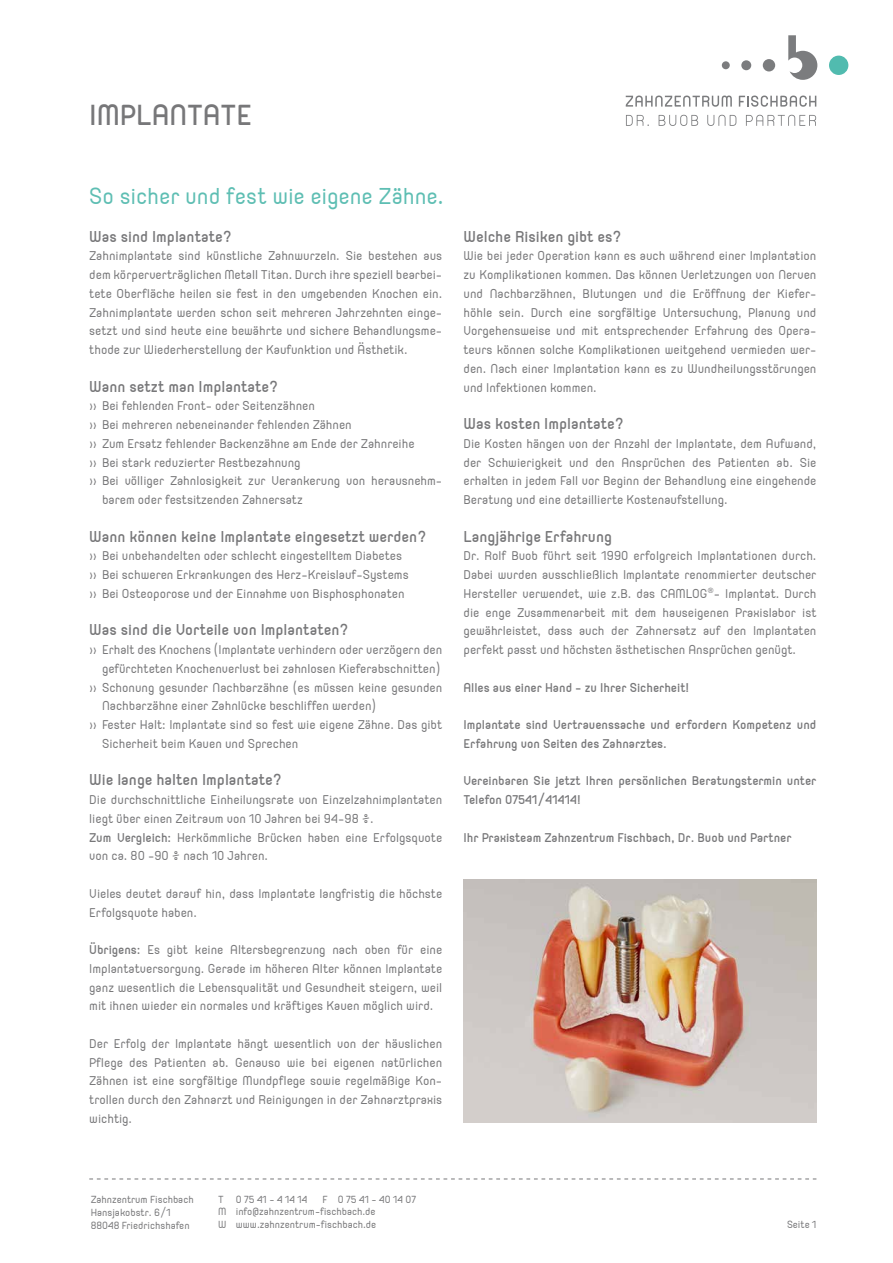
<style>
.page{position:relative;width:893px;height:1263px;background:#fff}
.page>*{position:absolute;margin:0;border:0;box-sizing:border-box;transform-origin:0 0}
.t1{font:500 36px "Orev";letter-spacing:-.005em;color:#777779}
.t2{font:28.5px "Orev";letter-spacing:-.005em;color:#5ebeb3}
.t3{font:500 19.5px "Orev";color:#777779}
.t4{font:15.75px/18.8px "Orev";color:#777779;text-align:justify}
.t5{font:500 15.75px/18.8px "Orev";color:#777779}
.t6{font:12.75px/12.8px "Orev";color:#777779}
.s1{font-weight:500}
</style>
<div class="page">
<svg style="left:626px;top:96px;width:106px;height:11px"></svg>
<svg style="left:739px;top:96px;width:77px;height:11px"></svg>
<svg style="left:626px;top:115px;width:23px;height:11px"></svg>
<svg style="left:659px;top:115px;width:39px;height:11px"></svg>
<svg style="left:707px;top:115px;width:29px;height:11px"></svg>
<svg style="left:746px;top:115px;width:70px;height:11px"></svg>
<div style="left:722px;top:61px;width:8px;height:8px;background:#7b7c7e;border-radius:50%"></div>
<div style="left:741px;top:60px;width:10px;height:10px;background:#7b7c7e;border-radius:50%"></div>
<div style="left:763px;top:59px;width:12px;height:12px;background:#7b7c7e;border-radius:50%"></div>
<div style="left:829px;top:56px;width:19px;height:19px;background:#51bbaf;border-radius:50%"></div>
<svg style="left:788px;top:35px;width:29px;height:45px"></svg>
<svg style="left:89px;top:1179px;width:727px;height:1px"></svg>
<img style="left:463px;top:879px;width:353px;height:244px">
<h1 class="t1" style="left:89px;top:95px;width:164px">IMPLANTATE</h1>
<h2 class="t2" style="left:89px;top:180px;width:356px">So sicher und fest wie eigene Zähne.</h2>
<p class="t3" style="left:89px;top:225px;width:144px">Was sind Implantate?</p>
<p class="t4" style="left:89px;top:246px;width:354px">Zahnimplantate sind künstliche Zahnwurzeln. Sie bestehen aus dem körperverträglichen Metall Titan. Durch ihre speziell bearbei&shy;tete Oberfläche heilen sie fest in den umgebenden Knochen ein.<br>Zahnimplantate werden schon seit mehreren Jahrzehnten einge&shy;setzt und sind heute eine bewährte und sichere Behandlungsme&shy;thode zur Wiederherstellung der Kaufunktion und Ästhetik.</p>
<p class="t3" style="left:89px;top:375px;width:190px">Wann setzt man Implantate?</p>
<p class="t4" style="left:89px;top:396px;width:227px">» Bei fehlenden Front- oder Seitenzähnen</p>
<p class="t4" style="left:89px;top:415px;width:264px">» Bei mehreren nebeneinander fehlenden Zähnen</p>
<p class="t4" style="left:89px;top:433px;width:327px">» Zum Ersatz fehlender Backenzähne am Ende der Zahnreihe</p>
<p class="t4" style="left:89px;top:452px;width:213px">» Bei stark reduzierter Restbezahnung</p>
<p class="t4" style="left:89px;top:471px;width:354px">» Bei völliger Zahnlosigkeit zur Verankerung von herausnehm-</p>
<p class="t4" style="left:102px;top:490px;width:202px">barem oder festsitzenden Zahnersatz</p>
<p class="t3" style="left:89px;top:525px;width:339px">Wann können keine Implantate eingesetzt werden?</p>
<p class="t4" style="left:89px;top:546px;width:321px;text-align:left">» Bei unbehandelten oder schlecht eingestelltem Diabetes » Bei schweren Erkrankungen des Herz-Kreislauf-Systems » Bei Osteoporose und der Einnahme von Bisphosphonaten</p>
<p class="t3" style="left:89px;top:619px;width:261px">Was sind die Vorteile von Implantaten?</p>
<p class="t4" style="left:89px;top:640px;width:354px">» Erhalt des Knochens (Implantate verhindern oder verzögern den</p>
<p class="t4" style="left:102px;top:658px;width:340px">gefürchteten Knochenverlust bei zahnlosen Kieferabschnitten)</p>
<p class="t4" style="left:89px;top:677px;width:354px">» Schonung gesunder Nachbarzähne (es müssen keine gesunden</p>
<p class="t4" style="left:102px;top:696px;width:276px">Nachbarzähne einer Zahnlücke beschliffen werden)</p>
<p class="t4" style="left:89px;top:715px;width:354px">» Fester Halt: Implantate sind so fest wie eigene Zähne. Das gibt</p>
<p class="t4" style="left:102px;top:733px;width:198px">Sicherheit beim Kauen und Sprechen</p>
<p class="t3" style="left:89px;top:769px;width:194px">Wie lange halten Implantate?</p>
<p class="t4" style="left:89px;top:790px;width:354px;text-align:left">Die durchschnittliche Einheilungsrate von Einzelzahnimplantaten liegt über einen Zeitraum von 10 Jahren bei 94-98 %.<br><span class="s1">Zum Vergleich:</span> Herkömmliche Brücken haben eine Erfolgsquote von ca. 80 -90 % nach 10 Jahren.</p>
<p class="t4" style="left:89px;top:883px;width:354px">Vieles deutet darauf hin, dass Implantate langfristig die höchste<br>Erfolgsquote haben.</p>
<p class="t4" style="left:89px;top:940px;width:354px"><span class="s1">Übrigens:</span> Es gibt keine Altersbegrenzung nach oben für eine Implantatversorgung. Gerade im höheren Alter können Implantate ganz wesentlich die Lebensqualität und Gesundheit steigern, weil mit ihnen wieder ein normales und kräftiges Kauen möglich wird.</p>
<p class="t4" style="left:89px;top:1033px;width:354px">Der Erfolg der Implantate hängt wesentlich von der häuslichen Pflege des Patienten ab. Genauso wie bei eigenen natürlichen Zähnen ist eine sorgfältige Mundpflege sowie regelmäßige Kon&shy;trollen durch den Zahnarzt und Reinigungen in der Zahnarztpraxis wichtig.</p>
<p class="t3" style="left:463px;top:225px;width:160px">Welche Risiken gibt es?</p>
<p class="t4" style="left:463px;top:246px;width:354px">Wie bei jeder Operation kann es auch während einer Implantation zu Komplikationen kommen. Das können Verletzungen von Nerven und Nachbarzähnen, Blutungen und die Eröffnung der Kiefer&shy;höhle sein. Durch eine sorgfältige Untersuchung, Planung und Vorgehensweise und mit entsprechender Erfahrung des Opera&shy;teurs können solche Komplikationen weitgehend vermieden wer&shy;den. Nach einer Implantation kann es zu Wundheilungsstörungen und Infektionen kommen.</p>
<p class="t3" style="left:463px;top:413px;width:162px">Was kosten Implantate?</p>
<p class="t4" style="left:463px;top:433px;width:354px">Die Kosten hängen von der Anzahl der Implantate, dem Aufwand, der Schwierigkeit und den Ansprüchen des Patienten ab. Sie erhalten in jedem Fall vor Beginn der Behandlung eine eingehende Beratung und eine detaillierte Kostenaufstellung.</p>
<p class="t3" style="left:463px;top:525px;width:150px">Langjährige Erfahrung</p>
<p class="t4" style="left:463px;top:546px;width:354px">Dr. Rolf Buob führt seit 1990 erfolgreich Implantationen durch.<br>Dabei wurden ausschließlich Implantate renommierter deutscher Hersteller verwendet, wie z.B. das CAMLOG<sup>®</sup>- Implantat. Durch die enge Zusammenarbeit mit dem hauseigenen Praxislabor ist gewährleistet, dass auch der Zahnersatz auf den Implantaten perfekt passt und höchsten ästhetischen Ansprüchen genügt.</p>
<p class="t5" style="left:463px;top:677px;width:227px">Alles aus einer Hand – zu Ihrer Sicherheit!</p>
<p class="t5" style="left:463px;top:715px;width:354px">Implantate sind Vertrauenssache und erfordern Kompetenz und<br>Erfahrung von Seiten des Zahnarztes.</p>
<p class="t5" style="left:463px;top:771px;width:354px">Vereinbaren Sie jetzt Ihren persönlichen Beratungstermin unter<br>Telefon 07541/41414!</p>
<p class="t5" style="left:463px;top:827px;width:330px">Ihr Praxisteam Zahnzentrum Fischbach, Dr. Buob und Partner</p>
<p class="t6" style="left:91px;top:1192px;width:104px;line-height:13.2px">Zahnzentrum Fischbach<br>Hansjakobstr. 6/1<br>88048 Friedrichshafen</p>
<p class="t6" style="left:218px;top:1192px;width:199px">T 0 75 41 – 4 14 14 F 0 75 41 – 40 14 07<br>M info@zahnzentrum-fischbach.de<br>W www.zahnzentrum-fischbach.de</p>
<p class="t6" style="left:787px;top:1218px;width:31px">Seite 1</p>
</div>
